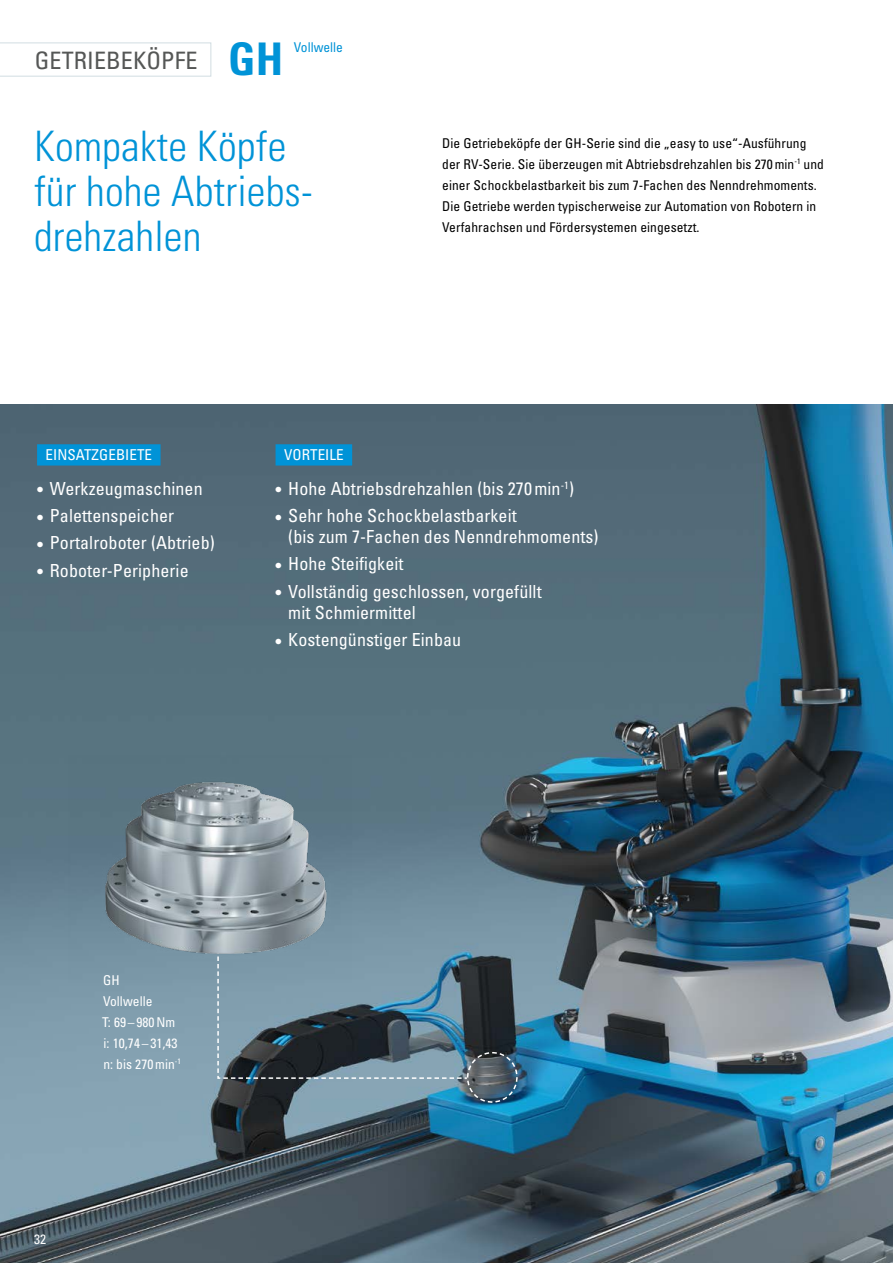
<style>
.page{position:relative;width:893px;height:1263px;background:#fff}
.page>*{position:absolute;margin:0;border:0;box-sizing:border-box;transform-origin:0 0}
.t1{font:700 condensed 45px "Univers";color:#0093d7}
.t2{font:300 condensed 42px/45px "Univers";letter-spacing:.005em;color:#0093d7}
.t3{font:condensed 24px "Univers";letter-spacing:.005em;color:#555756}
.t4{font:condensed 18px/21px "Univers";letter-spacing:.005em;color:#fff}
.t5{font:condensed 15px "Univers";letter-spacing:.005em;color:#fff}
.t6{font:condensed 13.5px/21px "Univers";letter-spacing:.005em;color:#000}
.t7{font:condensed 13.5px/21px "Univers";letter-spacing:.005em;color:#fff}
.t8{font:condensed 13.5px "Univers";color:#0093d7}
</style>
<div class="page">
<img style="left:0;top:405px;width:893px;height:858px">
<svg style="left:217px;top:935px;width:301px;height:169px;background:#58707d"></svg>
<img style="left:68px;top:755px;width:283px;height:227px">
<div style="left:37px;top:444px;width:124px;height:21px;background:#0093d7"></div>
<div style="left:276px;top:444px;width:76px;height:21px;background:#0093d7"></div>
<svg style="left:0;top:43px;width:211px;height:34px"></svg>
<h3 class="t3" style="left:35px;top:45px;width:164px">GETRIEBEKÖPFE</h3>
<h1 class="t1" style="left:228px;top:31px;width:57px">GH</h1>
<p class="t8" style="left:294px;top:39px;width:50px">Vollwelle</p>
<h2 class="t2" style="left:34px;top:124px;width:280px">Kompakte Köpfe für hohe Abtriebs&shy;drehzahlen</h2>
<p class="t6" style="left:442px;top:132px;width:383px">Die Getriebeköpfe der GH-Serie sind die „easy to use“-Ausführung der RV-Serie. Sie überzeugen mit Abtriebsdrehzahlen bis 270min<sup>-1</sup> und einer Schockbelastbarkeit bis zum 7-Fachen des Nenndrehmoments.<br>Die Getriebe werden typischerweise zur Automation von Robotern in Verfahrachsen und Fördersystemen eingesetzt.</p>
<p class="t5" style="left:46px;top:445px;width:108px">EINSATZGEBIETE</p>
<h3 class="t4" style="left:37px;top:478px;width:167px">• Werkzeugmaschinen</h3>
<h3 class="t4" style="left:37px;top:505px;width:139px">• Palettenspeicher</h3>
<h3 class="t4" style="left:37px;top:532px;width:179px">• Portalroboter (Abtrieb)</h3>
<h3 class="t4" style="left:37px;top:560px;width:153px">• Roboter-Peripherie</h3>
<p class="t5" style="left:284px;top:445px;width:61px">VORTEILE</p>
<h3 class="t4" style="left:276px;top:478px;width:300px">• Hohe Abtriebsdrehzahlen (bis 270min<sup>-1</sup>)</h3>
<h3 class="t4" style="left:288px;top:505px;width:312px;text-indent:-13px">• Sehr hohe Schockbelastbarkeit<br>(bis zum 7-Fachen des Nenndrehmoments)</h3>
<h3 class="t4" style="left:276px;top:553px;width:130px">• Hohe Steifigkeit</h3>
<h3 class="t4" style="left:288px;top:581px;width:255px;text-indent:-13px">• Vollständig geschlossen, vorgefüllt mit Schmiermittel</h3>
<h3 class="t4" style="left:276px;top:629px;width:187px">• Kostengünstiger Einbau</h3>
<p class="t7" style="left:102px;top:969px;width:80px">GH<br>Vollwelle<br>T: 69 – 980Nm i: 10,74 – 31,43 n: bis 270min<sup>-1</sup></p>
<p class="t7" style="left:34px;top:1228px;width:13px">32</p>
</div>
